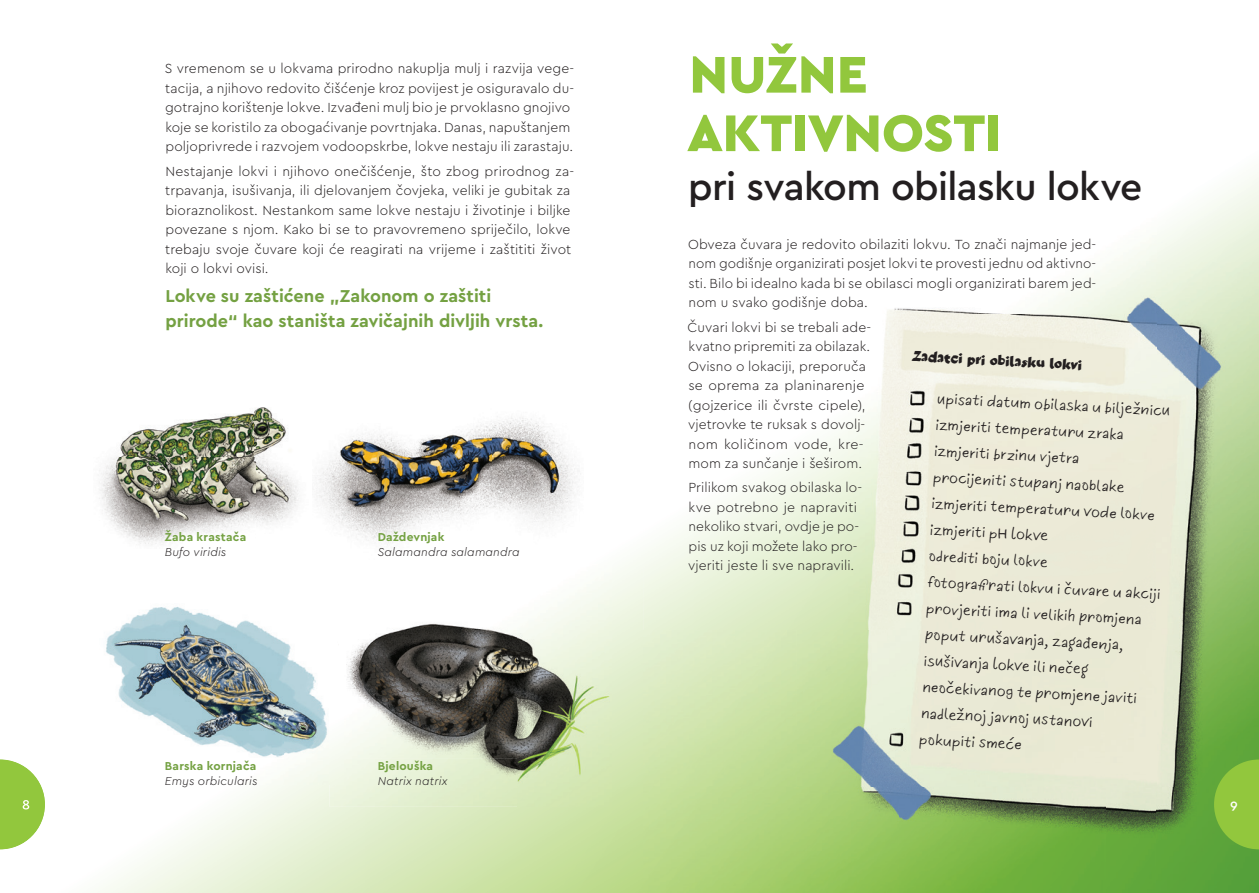
<style>
.page{position:relative;width:1259px;height:893px;background:#fff}
.page>*{position:absolute;margin:0;border:0;box-sizing:border-box;transform-origin:0 0}
.t1{font:900 54px/58.5px "Cera PRO";letter-spacing:-.005em;color:#92c73d}
.t2{font:500 39px "Cera PRO";letter-spacing:-.015em;color:#231f20}
.t3{font:700 18px/24.3px "Cera PRO";color:#74a142}
.t4{font:300 13.8px/19.5px "Cera PRO";letter-spacing:.005em;color:#231f20}
.t5{font:13.8px/26.2px "Six Hands Marker";color:#231f20}
.t6{font:900 13.8px "Six Hands";color:#231f20}
.t7{font:500 13.8px "Cera PRO";color:#fff}
.t8{font:italic 300 12px "Cera PRO";letter-spacing:.01em;color:#231f20}
.t9{font:700 12px "Cera PRO";letter-spacing:.02em;color:#74a142}
</style>
<div class="page">
<svg style="left:0;top:759px;width:45px;height:90px"></svg>
<img style="left:106px;top:607px;width:223px;height:178px">
<img style="left:329px;top:565px;width:282px;height:242px">
<img style="left:695px;top:237px;width:461px;height:393px">
<img style="left:1156px;top:175px;width:103px;height:718px">
<img style="left:644px;top:630px;width:512px;height:263px">
<img style="left:318px;top:417px;width:265px;height:128px">
<img style="left:99px;top:407px;width:200px;height:138px">
<svg style="left:1214px;top:759px;width:45px;height:90px;background:#86bf3c"></svg>
<p class="t4" style="left:165px;top:58px;width:411px">S vremenom se u lokvama prirodno nakuplja mulj i razvija vege&shy;tacija, a njihovo redovito čišćenje kroz povijest je osiguravalo du&shy;gotrajno korištenje lokve. Izvađeni mulj bio je prvoklasno gnojivo koje se koristilo za obogaćivanje povrtnjaka. Danas, napuštanjem poljoprivrede i razvojem vodoopskrbe, lokve nestaju ili zarastaju.</p>
<p class="t4" style="left:165px;top:161px;width:410px">Nestajanje lokvi i njihovo onečišćenje, što zbog prirodnog za&shy;trpavanja, isušivanja, ili djelovanjem čovjeka, veliki je gubitak za bioraznolikost. Nestankom same lokve nestaju i životinje i biljke povezane s njom. Kako bi se to pravovremeno spriječilo, lokve trebaju svoje čuvare koji će reagirati na vrijeme i zaštititi život koji o lokvi ovisi.</p>
<h3 class="t3" style="left:165px;top:283px;width:379px">Lokve su zaštićene „Zakonom o zaštiti prirode“ kao staništa zavičajnih divljih vrsta.</h3>
<p class="t9" style="left:165px;top:529px;width:83px">Žaba krastača</p>
<p class="t8" style="left:165px;top:544px;width:63px">Bufo viridis</p>
<p class="t9" style="left:165px;top:758px;width:93px">Barska kornjača</p>
<p class="t8" style="left:165px;top:773px;width:94px">Emys orbicularis</p>
<p class="t9" style="left:378px;top:529px;width:68px">Daždevnjak</p>
<p class="t8" style="left:378px;top:544px;width:143px">Salamandra salamandra</p>
<p class="t9" style="left:378px;top:758px;width:57px">Bjelouška</p>
<p class="t8" style="left:378px;top:773px;width:71px">Natrix natrix</p>
<h1 class="t1" style="left:687px;top:43px;width:315px">NUŽNE<br>AKTIVNOSTI</h1>
<h2 class="t2" style="left:688px;top:161px;width:455px">pri svakom obilasku lokve</h2>
<p class="t4" style="left:688px;top:234px;width:410px;text-align:justify">Obveza čuvara je redovito obilaziti lokvu. To znači najmanje jed&shy;nom godišnje organizirati posjet lokvi te provesti jednu od aktivno&shy;sti. Bilo bi idealno kada bi se obilasci mogli organizirati barem jed&shy;nom u svako godišnje doba.</p>
<p class="t4" style="left:687px;top:317px;width:185px">Čuvari lokvi bi se trebali ade&shy;kvatno pripremiti za obilazak.<br>Ovisno o lokaciji, preporuča se oprema za planinarenje (gojzerice ili čvrste cipele), vjetrovke te ruksak s dovolj&shy;nom količinom vode, kre&shy;mom za sunčanje i šeširom.</p>
<p class="t4" style="left:688px;top:477px;width:176px">Prilikom svakog obilaska lo&shy;kve potrebno je napraviti nekoliko stvari, ovdje je po&shy;pis uz koji možete lako pro&shy;vjeriti jeste li sve napravili.</p>
<p class="t6" style="left:913px;top:346px;width:171px;rotate:3deg">Zadatci pri obilasku lokvi</p>
<p class="t5" style="left:937px;top:385px;width:235px;rotate:3deg">upisati d atum obilaska u bilježnicu izmjeriti temperaturu zraka izmjeriti brzinu vjetra<br>procijeniti stupanj naoblake izmjeriti temperaturu vod e lokve izmjeriti pH lokve<br>odrediti boju lokve<br>fotografi rati lokvu i čuvare u akciji provjeriti ima li velikih promjena poput urušavanja, zagađenja, isušivanja lokve ili nečeg neočekivanog te promjene javiti nadležnoj javnoj ustanovi<br>pokupiti smeće</p>
<p class="t7" style="left:1230px;top:795px;width:9px">9</p>
</div>
